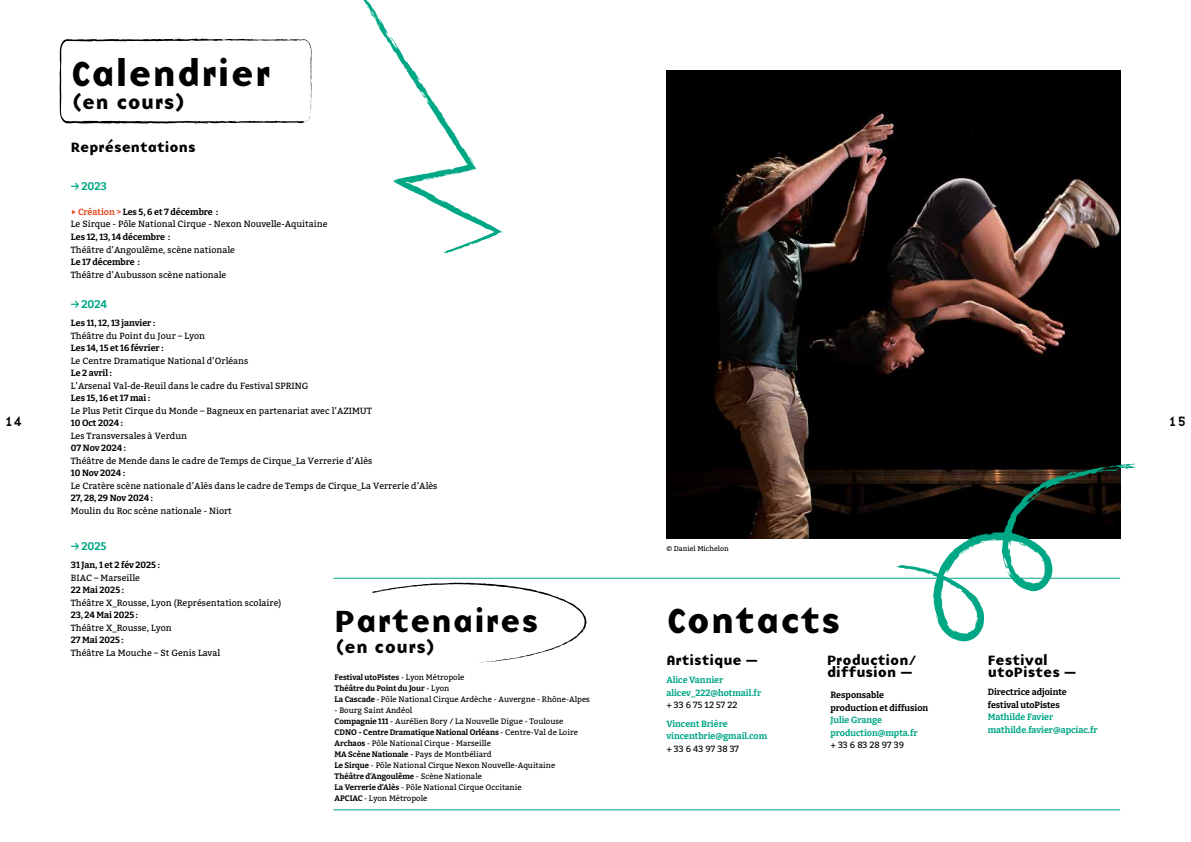
<style>
.page{position:relative;width:1191px;height:842px;background:#fff}
.page>*{position:absolute;margin:0;border:0;box-sizing:border-box;transform-origin:0 0}
.t1{font:36px "Base Nine B";letter-spacing:.03em;color:#000}
.t2{font:31.7px "Base Nine B";letter-spacing:.03em;color:#000}
.t3{font:20px "Base Nine B";letter-spacing:.03em;color:#000}
.t4{font:17.6px "Base Nine B";letter-spacing:.03em;color:#000}
.t5{font:14px/12.5px "Base Nine B";color:#000}
.t6{font:14px "Base Nine";color:#000}
.t7{font:700 11px "Bitter";color:#00a785}
.t8{font:9px/12.5px "Bitter";color:#000}
.t9{font:700 9px/12.5px "Bitter";color:#000}
.t10{font:700 9px/12.5px "Bitter";color:#00a785}
.t11{font:7.9px/11px "Bitter";color:#000}
.t12{font:7px "Bitter";color:#000}
.s1{font-weight:700;color:#e94e24}
.s2{font-weight:700}
</style>
<div class="page">
<svg style="left:363px;top:0;width:140px;height:253px"></svg>
<svg style="left:60px;top:38px;width:252px;height:86px"></svg>
<svg style="left:372px;top:583px;width:215px;height:80px"></svg>
<hr style="left:333px;top:809px;width:787px;height:1px;background:#00a785">
<hr style="left:333px;top:578px;width:787px;height:1px;background:#00a785">
<img style="left:666px;top:71px;width:454px;height:468px">
<svg style="left:896px;top:464px;width:241px;height:177px"></svg>
<h1 class="t1" style="left:71px;top:45px;width:201px">Calendrier</h1>
<h3 class="t3" style="left:71px;top:86px;width:117px">(en cours)</h3>
<h3 class="t5" style="left:71px;top:141px;width:126px">Représentations</h3>
<p class="t7" style="left:71px;top:179px;width:37px">→ 2023</p>
<p class="t8" style="left:71px;top:206px;width:258px"><span class="s1">▶ Création &gt;</span> <span class="s2">Les 5, 6 et 7 décembre :<br></span>Le Sirque - Pôle National Cirque - Nexon Nouvelle-Aquitaine</p>
<p class="t9" style="left:71px;top:230px;width:101px">Les 12, 13, 14 décembre :</p>
<p class="t8" style="left:71px;top:243px;width:166px">Théâtre d’Angoulême, scène nationale</p>
<p class="t9" style="left:71px;top:255px;width:71px">Le 17 décembre :</p>
<p class="t8" style="left:71px;top:268px;width:157px">Théâtre d’Aubusson scène nationale</p>
<p class="t7" style="left:71px;top:297px;width:38px">→ 2024</p>
<p class="t9" style="left:71px;top:317px;width:86px">Les 11, 12, 13 janvier :</p>
<p class="t8" style="left:71px;top:329px;width:136px">Théâtre du Point du Jour – Lyon</p>
<p class="t9" style="left:71px;top:342px;width:94px">Les 14, 15 et 16 février :</p>
<p class="t8" style="left:71px;top:354px;width:179px">Le Centre Dramatique National d’Orléans</p>
<p class="t9" style="left:71px;top:367px;width:43px">Le 2 avril :</p>
<p class="t8" style="left:71px;top:379px;width:239px">L’Arsenal Val-de-Reuil dans le cadre du Festival SPRING</p>
<p class="t9" style="left:71px;top:392px;width:81px">Les 15, 16 et 17 mai :</p>
<p class="t8" style="left:71px;top:404px;width:302px">Le Plus Petit Cirque du Monde – Bagneux en partenariat avec l’AZIMUT</p>
<p class="t9" style="left:71px;top:417px;width:54px">10 Oct 2024 :</p>
<p class="t8" style="left:71px;top:429px;width:118px">Les Transversales à Verdun</p>
<p class="t9" style="left:71px;top:442px;width:57px">07 Nov 2024 :</p>
<p class="t8" style="left:71px;top:454px;width:303px">Théâtre de Mende dans le cadre de Temps de Cirque_La Verrerie d’Alès</p>
<p class="t9" style="left:71px;top:467px;width:56px">10 Nov 2024 :</p>
<p class="t8" style="left:71px;top:479px;width:368px">Le Cratère scène nationale d’Alès dans le cadre de Temps de Cirque_La Verrerie d’Alès</p>
<p class="t9" style="left:71px;top:492px;width:83px">27, 28, 29 Nov 2024 :</p>
<p class="t8" style="left:71px;top:504px;width:162px">Moulin du Roc scène nationale - Niort</p>
<p class="t7" style="left:71px;top:539px;width:37px">→ 2025</p>
<p class="t9" style="left:71px;top:559px;width:90px">31 Jan, 1 et 2 fév 2025 :</p>
<p class="t8" style="left:71px;top:571px;width:71px">BIAC – Marseille</p>
<p class="t9" style="left:71px;top:584px;width:54px">22 Mai 2025 :</p>
<p class="t8" style="left:71px;top:596px;width:212px">Théâtre X_Rousse, Lyon (Représentation scolaire)</p>
<p class="t9" style="left:71px;top:609px;width:69px">23, 24 Mai 2025 :</p>
<p class="t8" style="left:71px;top:621px;width:102px">Théâtre X_Rousse, Lyon</p>
<p class="t9" style="left:71px;top:634px;width:54px">27 Mai 2025 :</p>
<p class="t8" style="left:71px;top:646px;width:151px">Théâtre La Mouche – St Genis Laval</p>
<h3 class="t6" style="left:5px;top:412px;width:20px">14</h3>
<h3 class="t6" style="left:1168px;top:412px;width:20px">15</h3>
<p class="t12" style="left:666px;top:544px;width:64px">© Daniel Michelon</p>
<h2 class="t2" style="left:334px;top:596px;width:206px">Partenaires</h2>
<h3 class="t4" style="left:334px;top:633px;width:103px">(en cours)</h3>
<p class="t11" style="left:334px;top:672px;width:257px"><span class="s2">Festival utoPistes</span> - Lyon Métropole<br><span class="s2">Théâtre du Point du Jour</span> - Lyon<br><span class="s2">La Cascade</span> - Pôle National Cirque Ardèche - Auvergne - Rhône-Alpes</p>
<p class="t11" style="left:334px;top:705px;width:245px">- Bourg Saint Andéol<br><span class="s2">Compagnie 111</span> - Aurélien Bory / La Nouvelle Digue - Toulouse <span class="s2">CDNO - Centre Dramatique National Orléans</span> - Centre-Val de Loire <span class="s2">Archaos</span> - Pôle National Cirque - Marseille<br><span class="s2">MA Scène Nationale</span> - Pays de Montbéliard<br><span class="s2">Le Sirque</span> - Pôle National Cirque Nexon Nouvelle-Aquitaine <span class="s2">Théâtre d’Angoulême</span> - Scène Nationale<br><span class="s2">La Verrerie d’Alès</span> - Pôle National Cirque Occitanie<br><span class="s2">APCIAC</span> - Lyon Métropole</p>
<h1 class="t1" style="left:666px;top:592px;width:176px">Contacts</h1>
<h3 class="t5" style="left:666px;top:653px;width:92px">Artistique –</h3>
<h3 class="t5" style="left:827px;top:653px;width:91px">Production/ diffusion –</h3>
<h3 class="t5" style="left:987px;top:653px;width:89px">Festival utoPistes –</h3>
<p class="t10" style="left:666px;top:674px;width:96px">Alice Vannier alicev_222@hotmail.fr</p>
<p class="t8" style="left:666px;top:699px;width:73px">+ 33 6 75 12 57 22</p>
<p class="t10" style="left:666px;top:717px;width:102px">Vincent Brière vincentbrie@gmail.com</p>
<p class="t8" style="left:666px;top:742px;width:74px">+ 33 6 43 97 38 37</p>
<p class="t9" style="left:987px;top:686px;width:80px">Directrice adjointe festival utoPistes</p>
<p class="t10" style="left:987px;top:711px;width:111px">Mathilde Favier mathilde.favier@apciac.fr</p>
<p class="t9" style="left:830px;top:689px;width:99px">Responsable production et diffusion</p>
<p class="t10" style="left:830px;top:714px;width:89px">Julie Grange production@mpta.fr</p>
<p class="t8" style="left:830px;top:739px;width:75px">+ 33 6 83 28 97 39</p>
</div>
